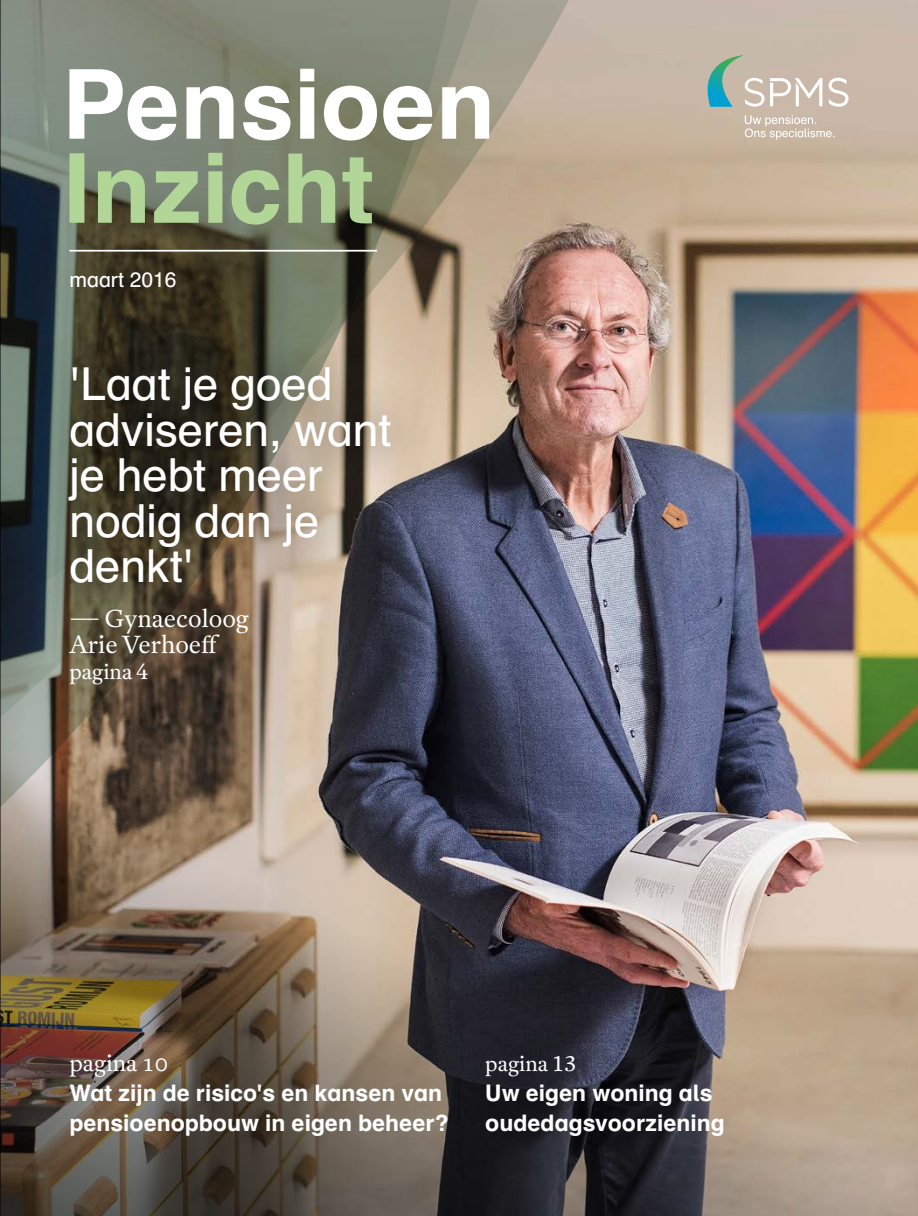
<style>
.page{position:relative;width:918px;height:1216px;background:#fff}
.page>*{position:absolute;margin:0;border:0;box-sizing:border-box;transform-origin:0 0}
.t1{font:45.5px/45.5px "Schulbuch Nord OT";color:#fff}
.t2{font:300 24.5px/26.2px "Antwerp";color:#fff}
.t3{font:700 22.75px/29.8px "Schulbuch Nord OT";color:#fff}
.t4{font:300 22.75px "Antwerp";color:#fff}
.t5{font:300 21px "Antwerp";color:#fff}
.t6{font:21px "Schulbuch Nord OT";color:#fff}
</style>
<div class="page">
<img style="left:750px;top:0;width:168px;height:737px">
<img style="left:1px;top:0;width:749px;height:737px">
<svg style="left:69px;top:153px;width:303px;height:71px;background:#8ea17c"></svg>
<svg style="left:69px;top:69px;width:420px;height:71px"></svg>
<hr style="left:69px;top:250px;width:308px;height:1px;background:#fff">
<div style="left:29px;top:329px;width:404px;height:299px;background:#000;opacity:.7"></div>
<img style="left:1px;top:737px;width:917px;height:478px">
<svg style="left:696px;top:55px;width:68px;height:52px;background:#a5b8ae"></svg>
<svg style="left:828px;top:78px;width:20px;height:29px"></svg>
<svg style="left:770px;top:78px;width:52px;height:28px"></svg>
<svg style="left:745px;top:115px;width:89px;height:25px;background:#d2c4b4"></svg>
<hr style="left:0;top:0;width:1px;height:1215px;background:#000">
<p class="t6" style="left:69px;top:266px;width:108px">maart 2016</p>
<h1 class="t1" style="left:69px;top:362px;width:324px">'Laat je goed adviseren, want je hebt meer nodig dan je denkt'</h1>
<p class="t2" style="left:69px;top:604px;width:181px">— Gynaecoloog<br>Arie Verhoeff</p>
<p class="t5" style="left:69px;top:657px;width:80px">pagina 4</p>
<p class="t4" style="left:69px;top:1047px;width:100px">pagina 10</p>
<p class="t3" style="left:69px;top:1078px;width:382px">Wat zijn de risico's en kansen van pensioenopbouw in eigen beheer?</p>
<p class="t5" style="left:485px;top:1049px;width:93px">pagina 13</p>
<p class="t3" style="left:485px;top:1078px;width:241px">Uw eigen woning als oudedagsvoorziening</p>
</div>
